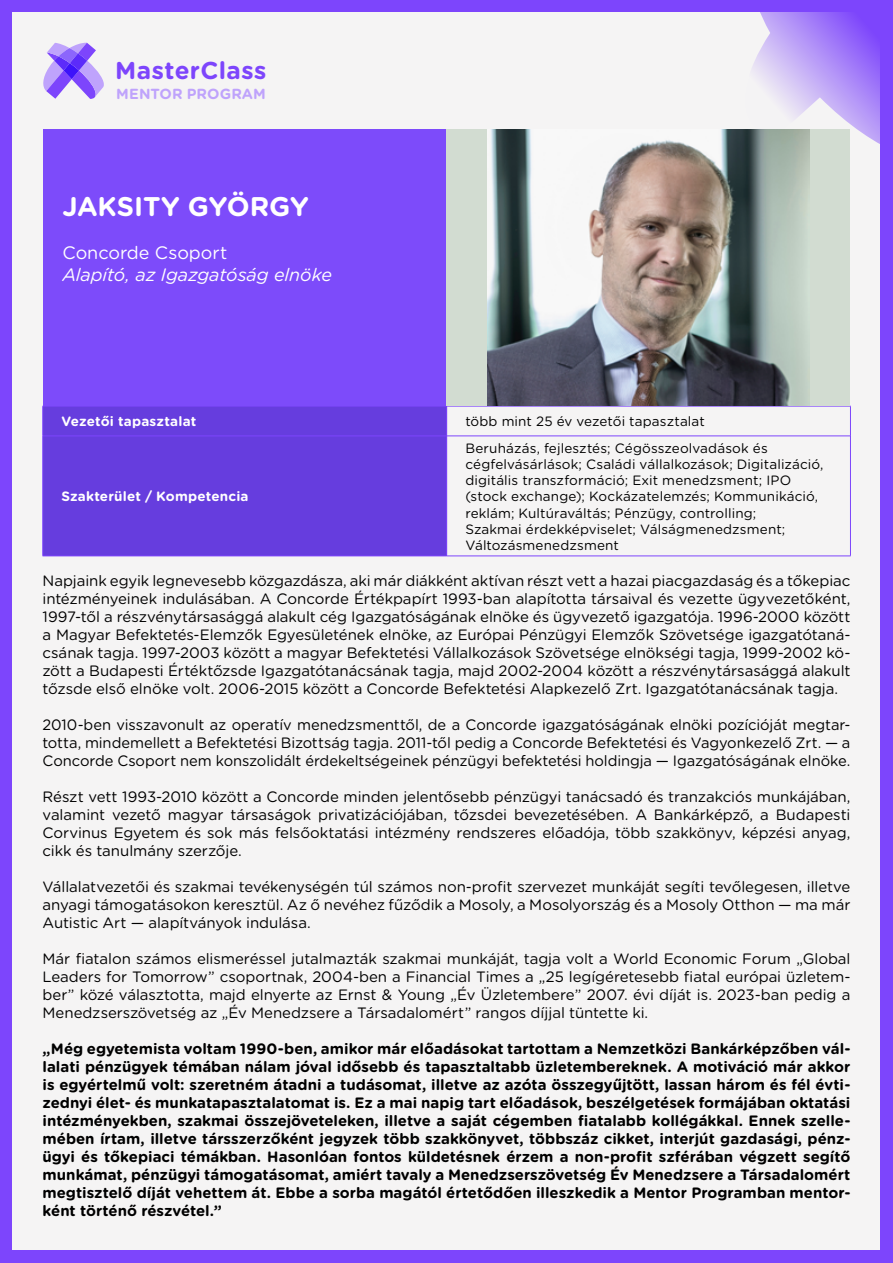
<style>
.page{position:relative;width:893px;height:1263px;background:#7d45fc}
.page>*{position:absolute;margin:0;border:0;box-sizing:border-box;transform-origin:0 0}
.t1{font:700 27px "Gotham Rounded";letter-spacing:-.01em;color:#fff}
.t2{font:700 24.3px "Gotham Rounded";letter-spacing:.02em;color:#7d45fc}
.t3{font:italic 18px "Gotham Rounded";letter-spacing:-.005em;color:#fff}
.t4{font:18px "Gotham Rounded";color:#fff}
.t5{font:15px/18px "Gotham Rounded";letter-spacing:-.005em;color:#000;text-align:justify}
.t6{font:700 15px/18px "Gotham Rounded";color:#000;text-align:justify}
.t7{font:700 14.55px "Gotham Rounded";letter-spacing:.005em;color:#bfa3fc}
.t8{font:13.5px/16.2px "Gotham Rounded";letter-spacing:.01em;color:#000}
.t9{font:700 13.5px "Gotham Rounded";letter-spacing:.01em;color:#fff}
</style>
<div class="page">
<div style="left:13px;top:13px;width:867px;height:1237px;background:#f5f4f4"></div>
<svg style="left:736px;top:12px;width:144px;height:132px"></svg>
<svg style="left:43px;top:43px;width:61px;height:56px"></svg>
<div style="left:43px;top:406px;width:404px;height:30px;background:#663dde"></div>
<div style="left:43px;top:436px;width:404px;height:120px;background:#663dde"></div>
<hr style="left:43px;top:406px;width:404px;height:1px;background:#7d45fc">
<hr style="left:42px;top:406px;width:1px;height:30px;background:#7d45fc">
<hr style="left:446px;top:406px;width:1px;height:30px;background:#7d45fc">
<hr style="left:850px;top:406px;width:1px;height:30px;background:#7d45fc">
<hr style="left:43px;top:436px;width:404px;height:1px;background:#7d45fc">
<hr style="left:42px;top:436px;width:1px;height:120px;background:#7d45fc">
<hr style="left:446px;top:436px;width:1px;height:120px;background:#7d45fc">
<hr style="left:850px;top:436px;width:1px;height:120px;background:#7d45fc">
<hr style="left:43px;top:556px;width:404px;height:1px;background:#7d45fc">
<hr style="left:447px;top:556px;width:404px;height:1px;background:#7d45fc">
<hr style="left:447px;top:406px;width:404px;height:1px;background:#7d45fc">
<hr style="left:447px;top:436px;width:403px;height:1px;background:#7d45fc">
<div style="left:43px;top:130px;width:404px;height:276px;background:#7d4bfa"></div>
<div style="left:446px;top:130px;width:404px;height:276px;background:#d2dcd1"></div>
<img style="left:488px;top:130px;width:321px;height:276px">
<h2 class="t2" style="left:115px;top:52px;width:153px">MasterClass</h2>
<p class="t7" style="left:116px;top:83px;width:151px">MENTOR PROGRAM</p>
<h1 class="t1" style="left:62px;top:187px;width:248px">JAKSITY GYÖRGY</h1>
<p class="t4" style="left:62px;top:241px;width:167px">Concorde Csoport</p>
<p class="t3" style="left:62px;top:262px;width:271px">Alapító, az Igazgatóság elnöke</p>
<p class="t9" style="left:61px;top:412px;width:136px">Vezetői tapasztalat</p>
<p class="t8" style="left:465px;top:413px;width:241px">több mint 25 év vezetői tapasztalat</p>
<p class="t9" style="left:61px;top:487px;width:189px">Szakterület / Kompetencia</p>
<p class="t8" style="left:465px;top:439px;width:360px">Beruházás, fejlesztés; Cégösszeolvadások és cégfelvásárlások; Családi vállalkozások; Digitalizáció, digitális transzformáció; Exit menedzsment; IPO (stock exchange); Kockázatelemzés; Kommunikáció, reklám; Kultúraváltás; Pénzügy, controlling;<br>Szakmai érdekképviselet; Válságmenedzsment; Változásmenedzsment</p>
<p class="t5" style="left:43px;top:571px;width:809px">Napjaink egyik legnevesebb közgazdásza, aki már diákként aktívan részt vett a hazai piacgazdaság és a tőkepiac intézményeinek indulásában. A Concorde Értékpapírt 1993-ban alapította társaival és vezette ügyvezetőként, 1997-től a részvénytársasággá alakult cég Igazgatóságának elnöke és ügyvezető igazgatója. 1996-2000 között a Magyar Befektetés-Elemzők Egyesületének elnöke, az Európai Pénzügyi Elemzők Szövetsége igazgatótaná&shy;csának tagja. 1997-2003 között a magyar Befektetési Vállalkozások Szövetsége elnökségi tagja, 1999-2002 kö&shy;zött a Budapesti Értéktőzsde Igazgatótanácsának tagja, majd 2002-2004 között a részvénytársasággá alakult tőzsde első elnöke volt. 2006-2015 között a Concorde Befektetési Alapkezelő Zrt. Igazgatótanácsának tagja.</p>
<p class="t5" style="left:43px;top:715px;width:809px">2010-ben visszavonult az operatív menedzsmenttől, de a Concorde igazgatóságának elnöki pozícióját megtar&shy;totta, mindemellett a Befektetési Bizottság tagja. 2011-től pedig a Concorde Befektetési és Vagyonkezelő Zrt. — a Concorde Csoport nem konszolidált érdekeltségeinek pénzügyi befektetési holdingja — Igazgatóságának elnöke.</p>
<p class="t5" style="left:43px;top:787px;width:809px">Részt vett 1993-2010 között a Concorde minden jelentősebb pénzügyi tanácsadó és tranzakciós munkájában, valamint vezető magyar társaságok privatizációjában, tőzsdei bevezetésében. A Bankárképző, a Budapesti Corvinus Egyetem és sok más felsőoktatási intézmény rendszeres előadója, több szakkönyv, képzési anyag, cikk és tanulmány szerzője.</p>
<p class="t5" style="left:43px;top:877px;width:809px">Vállalatvezetői és szakmai tevékenységén túl számos non-profit szervezet munkáját segíti tevőlegesen, illetve anyagi támogatásokon keresztül. Az ő nevéhez fűződik a Mosoly, a Mosolyország és a Mosoly Otthon — ma már Autistic Art — alapítványok indulása.</p>
<p class="t5" style="left:43px;top:949px;width:809px">Már fiatalon számos elismeréssel jutalmazták szakmai munkáját, tagja volt a World Economic Forum „Global Leaders for Tomorrow” csoportnak, 2004-ben a Financial Times a „25 legígéretesebb fiatal európai üzletem&shy;ber” közé választotta, majd elnyerte az Ernst &amp; Young „Év Üzletembere” 2007. évi díját is. 2023-ban pedig a Menedzserszövetség az „Év Menedzsere a Társadalomért” rangos díjjal tüntette ki.</p>
<p class="t6" style="left:43px;top:1039px;width:809px">„Még egyetemista voltam 1990-ben, amikor már előadásokat tartottam a Nemzetközi Bankárképzőben vál&shy;lalati pénzügyek témában nálam jóval idősebb és tapasztaltabb üzletembereknek. A motiváció már akkor is egyértelmű volt: szeretném átadni a tudásomat, illetve az azóta összegyűjtött, lassan három és fél évti&shy;zednyi élet- és munkatapasztalatomat is. Ez a mai napig tart előadások, beszélgetések formájában oktatási intézményekben, szakmai összejöveteleken, illetve a saját cégemben fiatalabb kollégákkal. Ennek szelle&shy;mében írtam, illetve társszerzőként jegyzek több szakkönyvet, többszáz cikket, interjút gazdasági, pénz&shy;ügyi és tőkepiaci témákban. Hasonlóan fontos küldetésnek érzem a non-profit szférában végzett segítő munkámat, pénzügyi támogatásomat, amiért tavaly a Menedzserszövetség Év Menedzsere a Társadalomért megtisztelő díját vehettem át. Ebbe a sorba magától értetődően illeszkedik a Mentor Programban mentor&shy;ként történő részvétel.”</p>
</div>
